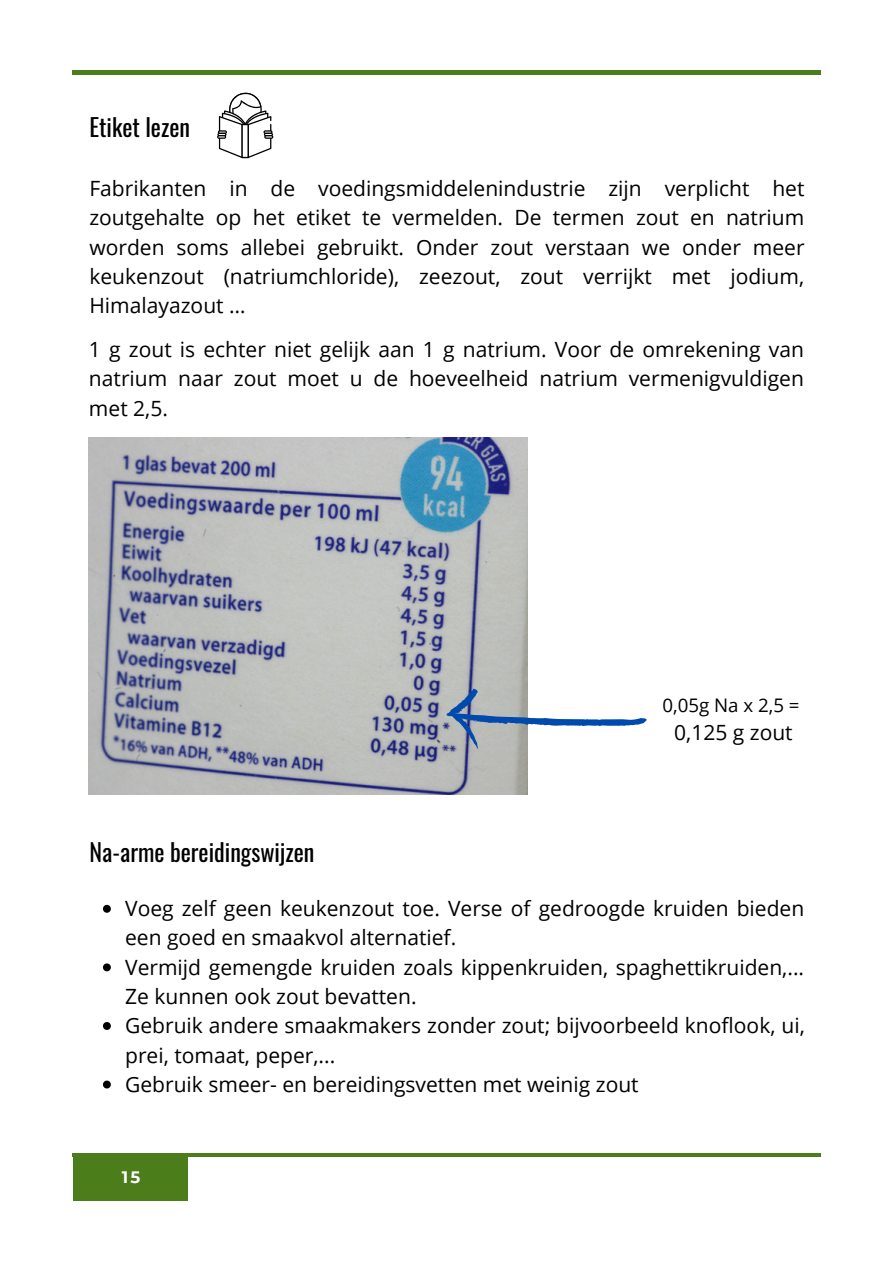
<style>
.page{position:relative;width:894px;height:1264px;background:#fff}
.page>*{position:absolute;margin:0;border:0;box-sizing:border-box;transform-origin:0 0}
.t1{font:24px "Oswald";color:#000}
.t2{font:21px/29.2px "Open Sans";color:#000;text-align:justify}
.t3{font:18.75px "Open Sans";color:#000}
.t4{font:700 16.5px "Montserrat";color:#fff}
</style>
<div class="page">
<hr style="left:72px;top:71px;width:748px;height:3px;background:#4b7e1b">
<div style="left:72px;top:1153px;width:115px;height:46px;background:#4b7e1b"></div>
<hr style="left:72px;top:1153px;width:748px;height:3px;background:#4b7e1b">
<svg style="left:217px;top:92px;width:56px;height:66px"></svg>
<img style="left:89px;top:438px;width:438px;height:357px">
<svg style="left:446px;top:688px;width:200px;height:61px"></svg>
<svg style="left:103px;top:904px;width:8px;height:8px"></svg>
<svg style="left:103px;top:963px;width:8px;height:8px"></svg>
<svg style="left:103px;top:1022px;width:8px;height:7px"></svg>
<svg style="left:103px;top:1080px;width:8px;height:8px"></svg>
<p class="t1" style="left:89px;top:109px;width:102px">Etiket lezen</p>
<p class="t2" style="left:89px;top:173px;width:716px">Fabrikanten in de voedingsmiddelenindustrie zijn verplicht het zoutgehalte op het etiket te vermelden. De termen zout en natrium worden soms allebei gebruikt. Onder zout verstaan we onder meer keukenzout (natriumchloride), zeezout, zout verrijkt met jodium, Himalayazout …</p>
<p class="t2" style="left:89px;top:334px;width:716px">1 g zout is echter niet gelijk aan 1 g natrium. Voor de omrekening van natrium naar zout moet u de hoeveelheid natrium vermenigvuldigen met 2,5.</p>
<p class="t1" style="left:89px;top:833px;width:226px">Na-arme bereidingswijzen</p>
<p class="t3" style="left:662px;top:692px;width:139px">0,05g Na x 2,5 =</p>
<p class="t2" style="left:674px;top:717px;width:120px">0,125 g zout</p>
<p class="t2" style="left:125px;top:893px;width:681px;text-align:left">Voeg zelf geen keukenzout toe. Verse of gedroogde kruiden bieden een goed en smaakvol alternatief.<br>Vermijd gemengde kruiden zoals kippenkruiden, spaghettikruiden,...<br>Ze kunnen ook zout bevatten.<br>Gebruik andere smaakmakers zonder zout; bijvoorbeeld knoflook, ui, prei, tomaat, peper,...<br>Gebruik smeer- en bereidingsvetten met weinig zout</p>
<p class="t4" style="left:122px;top:1167px;width:20px">15</p>
</div>
